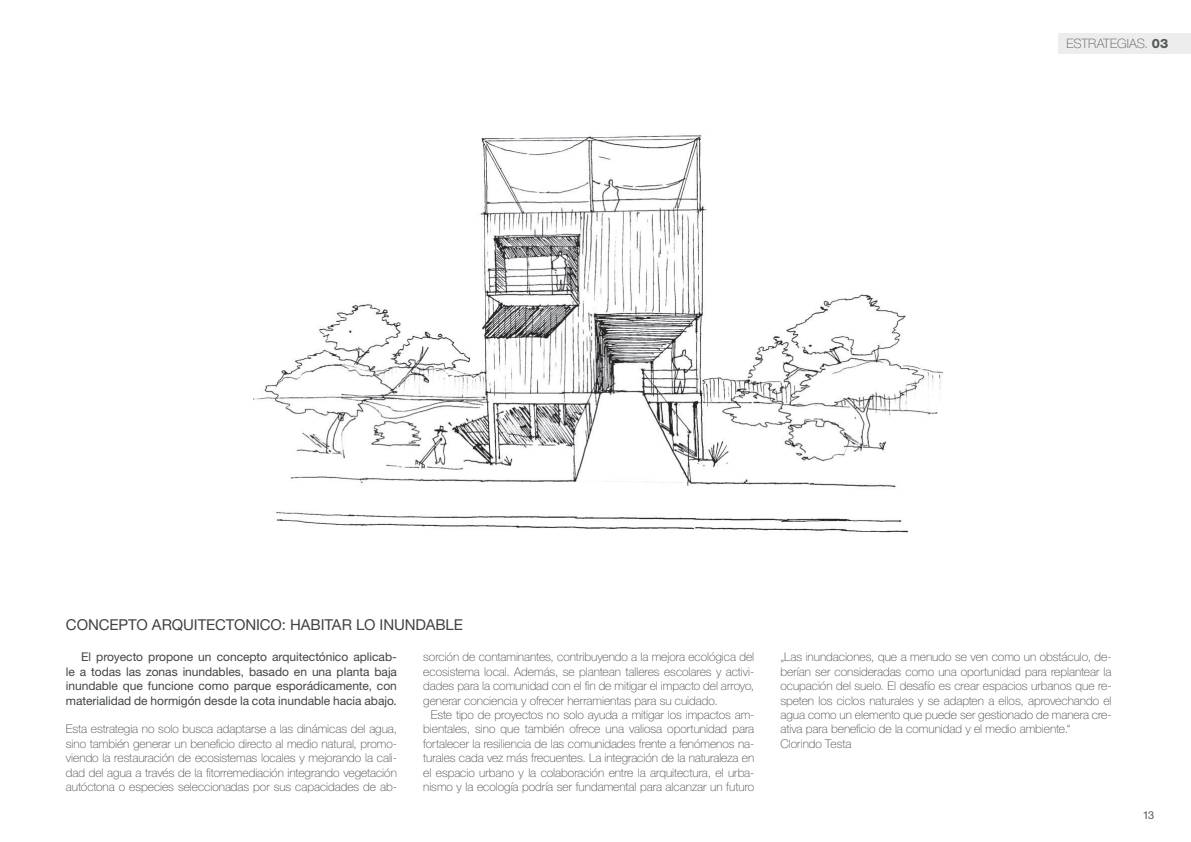
<style>
.page{position:relative;width:1191px;height:842px;background:#fff}
.page>*{position:absolute;margin:0;border:0;box-sizing:border-box;transform-origin:0 0}
.t1{font:15px "Helvetica Neue LT Pro";letter-spacing:-.005em;color:#414243}
.t2{font:100 13px "Helvetica Neue";letter-spacing:-.005em;color:#57595a}
.t3{font:100 12px/14.4px "Helvetica Neue LT Pro";letter-spacing:-.005em;color:#434445;text-align:justify}
.t4{font:12px/14.4px "Helvetica Neue LT Pro";letter-spacing:-.005em;color:#434445;text-align:justify}
.t5{font:11px "Helvetica Neue";color:#57595a}
.s1{font-weight:800}
</style>
<div class="page">
<div style="left:1058px;top:34px;width:132px;height:20px;background:#ededed"></div>
<img style="left:253px;top:135px;width:689px;height:398px">
<p class="t2" style="left:1066px;top:36px;width:103px">ESTRATEGIAS. <span class="s1">03</span></p>
<p class="t1" style="left:66px;top:616px;width:399px">CONCEPTO ARQUITECTONICO: HABITAR LO INUNDABLE</p>
<p class="t4" style="left:66px;top:650px;width:332px;text-indent:15px">El proyecto propone un concepto arquitectónico aplicab&shy;le a todas las zonas inundables, basado en una planta baja inundable que funcione como parque esporádicamente, con materialidad de hormigón desde la cota inundable hacia abajo.</p>
<p class="t3" style="left:66px;top:722px;width:332px">Esta estrategia no solo busca adaptarse a las dinámicas del agua, sino también generar un beneficio directo al medio natural, promo&shy;viendo la restauración de ecosistemas locales y mejorando la cali&shy;dad del agua a través de la fitorremediación integrando vegetación autóctona o especies seleccionadas por sus capacidades de ab-</p>
<p class="t3" style="left:423px;top:650px;width:332px">sorción de contaminantes, contribuyendo a la mejora ecológica del ecosistema local. Además, se plantean talleres escolares y activi&shy;dades para la comunidad con el fin de mitigar el impacto del arroyo, generar conciencia y ofrecer herramientas para su cuidado.</p>
<p class="t3" style="left:423px;top:707px;width:332px;text-indent:8px">Este tipo de proyectos no solo ayuda a mitigar los impactos am&shy;bientales, sino que también ofrece una valiosa oportunidad para fortalecer la resiliencia de las comunidades frente a fenómenos na&shy;turales cada vez más frecuentes. La integración de la naturaleza en el espacio urbano y la colaboración entre la arquitectura, el urba&shy;nismo y la ecología podría ser fundamental para alcanzar un futuro</p>
<p class="t3" style="left:780px;top:650px;width:332px;text-align:left">„Las inundaciones, que a menudo se ven como un obstáculo, de&shy;berían ser consideradas como una oportunidad para replantear la ocupación del suelo. El desafío es crear espacios urbanos que re&shy;speten los ciclos naturales y se adapten a ellos, aprovechando el agua como un elemento que puede ser gestionado de manera cre&shy;ativa para beneficio de la comunidad y el medio ambiente.“ Clorindo Testa</p>
<p class="t5" style="left:1142px;top:808px;width:13px">13</p>
</div>
